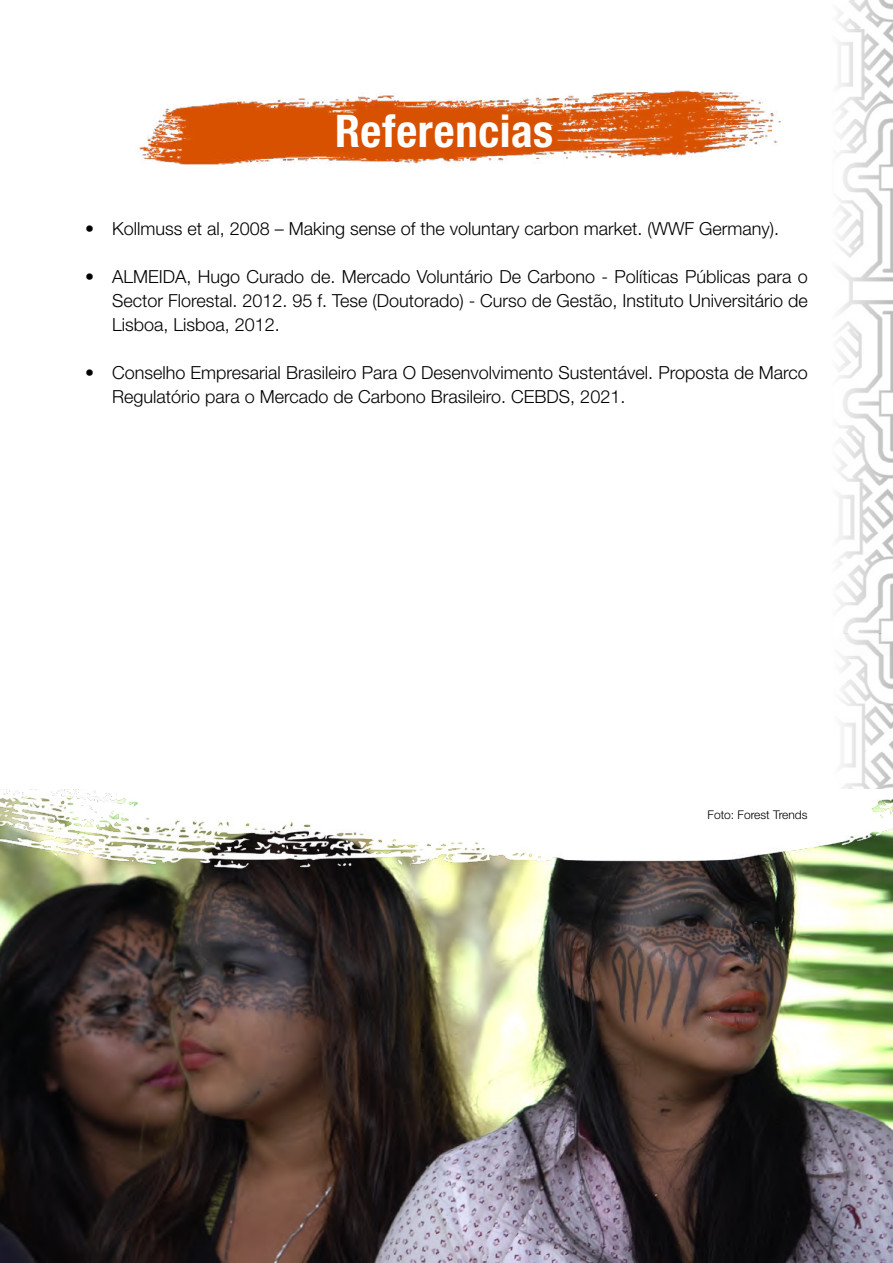
<style>
.page{position:relative;width:893px;height:1263px;background:#fff}
.page>*{position:absolute;margin:0;border:0;box-sizing:border-box;transform-origin:0 0}
.t1{font:700 condensed 45px "Helvetica Neue LT Std";letter-spacing:.015em;color:#fff}
.t2{font:300 18px/24px "Helvetica Neue LT Std";color:#000;text-align:justify}
.t3{font:300 12px "Helvetica Neue LT Std";color:#000}
</style>
<div class="page">
<img style="left:839px;top:0;width:54px;height:633px">
<img style="left:841px;top:633px;width:52px;height:156px">
<img style="left:139px;top:90px;width:645px;height:75px">
<img style="left:1px;top:911px;width:892px;height:352px">
<img style="left:1px;top:789px;width:892px;height:122px">
<h1 class="t1" style="left:335px;top:103px;width:220px">Referencias</h1>
<p class="t2" style="left:85px;top:216px;width:696px">• Kollmuss et al, 2008 – Making sense of the voluntary carbon market. (WWF Germany).</p>
<p class="t2" style="left:112px;top:264px;width:697px;text-indent:-27px">• ALMEIDA, Hugo Curado de. Mercado Voluntário De Carbono - Políticas Públicas para o Sector Florestal. 2012. 95 f. Tese (Doutorado) - Curso de Gestão, Instituto Universitário de Lisboa, Lisboa, 2012.</p>
<p class="t2" style="left:112px;top:360px;width:697px;text-indent:-27px">• Conselho Empresarial Brasileiro Para O Desenvolvimento Sustentável. Proposta de Marco<br>Regulatório para o Mercado de Carbono Brasileiro. CEBDS, 2021.</p>
<p class="t3" style="left:708px;top:807px;width:102px">Foto: Forest Trends</p>
</div>
